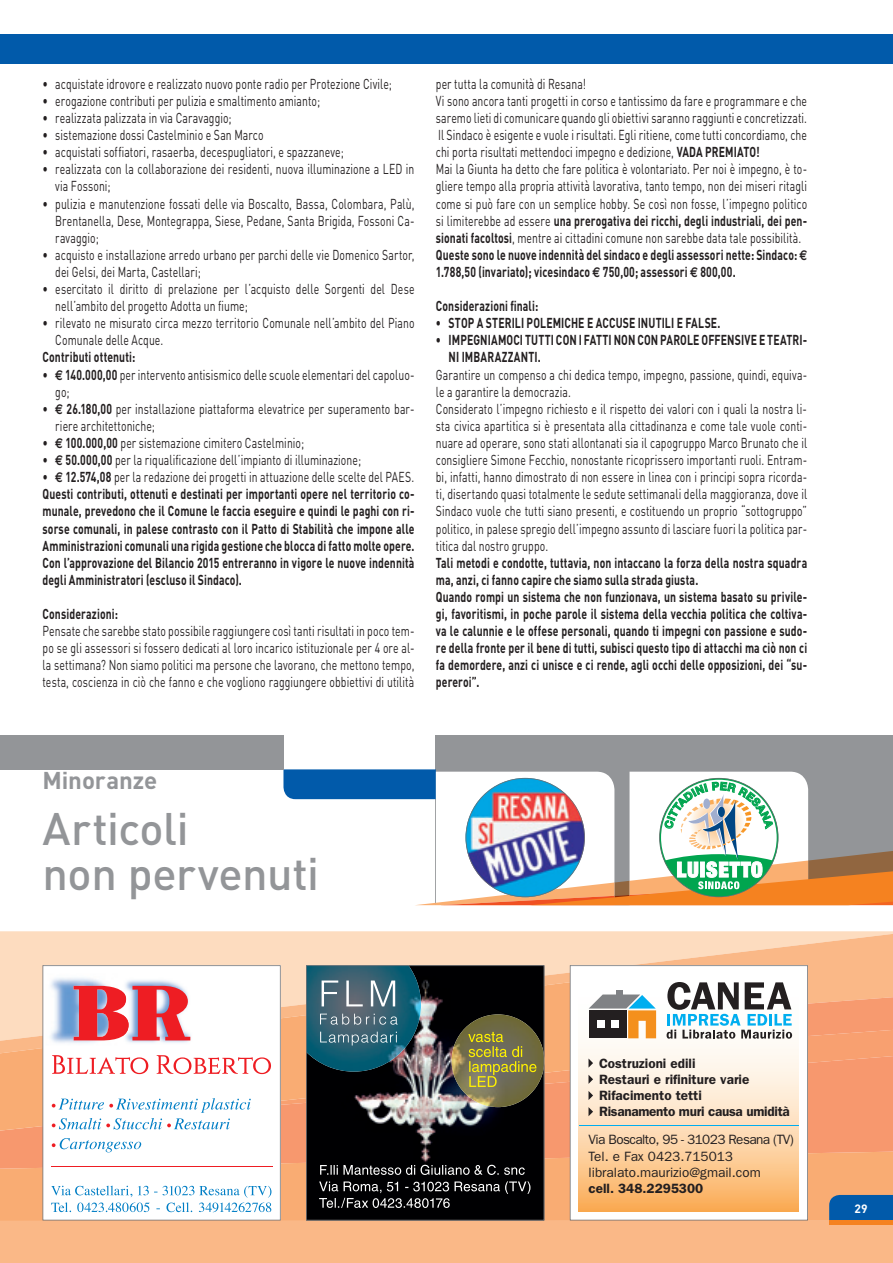
<style>
.page{position:relative;width:893px;height:1263px;background:#fff}
.page>*{position:absolute;margin:0;border:0;box-sizing:border-box;transform-origin:0 0}
.t1{font:500 45px/45px "DIN";letter-spacing:-.01em;color:#939598}
.t2{font:700 24px "DIN";letter-spacing:-.005em;color:#939598}
.t3{font:14.25px/17.1px "DIN";letter-spacing:.01em;color:#231f20;scale:.73 1}
.t4{font:700 14.25px/17.1px "DIN";letter-spacing:.01em;color:#231f20;scale:.73 1}
.t5{font:600 13.5px/16.2px "Franklin Gothic";color:#231f20}
.t6{font:13.5px/16.2px "Franklin Gothic";color:#231f20}
.t7{font:700 12px "DIN";color:#fff}
.s1{font-family:"Euro Sans";font-weight:700}
.s2{font-weight:700}
.s3{font-weight:400}
.s4{font-family:"Euro Sans"}
</style>
<div class="page">
<div style="left:436px;top:735px;width:457px;height:170px;background:#939598"></div>
<svg style="left:0;top:934px;width:893px;height:329px;background:#fac398"></svg>
<svg style="left:0;top:1169px;width:893px;height:52px;background:#f0a873"></svg>
<svg style="left:0;top:1056px;width:893px;height:113px;background:#f69b6f"></svg>
<svg style="left:0;top:977px;width:570px;height:153px;background:#f7b485"></svg>
<div style="left:829px;top:1195px;width:64px;height:25px;background:#015aaa"></div>
<div style="left:829px;top:1220px;width:64px;height:5px;background:#f58220"></div>
<div style="left:0;top:735px;width:283px;height:34px;background:#939598"></div>
<div style="left:0;top:34px;width:893px;height:30px;background:#015aaa"></div>
<svg style="left:306px;top:965px;width:238px;height:255px;background:#262e30"></svg>
<svg style="left:320px;top:1032px;width:77px;height:13px"></svg>
<svg style="left:320px;top:1014px;width:78px;height:11px"></svg>
<svg style="left:322px;top:980px;width:73px;height:26px"></svg>
<svg style="left:319px;top:1181px;width:211px;height:27px;background:#29292b"></svg>
<svg style="left:320px;top:1165px;width:205px;height:10px;background:#454546"></svg>
<svg style="left:468px;top:1032px;width:68px;height:55px;background:#898348"></svg>
<svg style="left:43px;top:965px;width:238px;height:255px"></svg>
<svg style="left:51px;top:1186px;width:220px;height:26px"></svg>
<svg style="left:52px;top:1138px;width:89px;height:14px"></svg>
<svg style="left:52px;top:1098px;width:199px;height:31px"></svg>
<svg style="left:52px;top:1055px;width:219px;height:19px"></svg>
<svg style="left:808px;top:982px;width:85px;height:68px;background:#f8a476"></svg>
<svg style="left:570px;top:965px;width:238px;height:255px"></svg>
<svg style="left:283px;top:769px;width:610px;height:174px"></svg>
<p class="t3" style="left:43px;top:75px;width:480px">• acquistate idrovore e realizzato nuovo ponte radio per Protezione Civile;</p>
<p class="t3" style="left:43px;top:92px;width:382px">• erogazione contributi per pulizia e smaltimento amianto;</p>
<p class="t3" style="left:43px;top:109px;width:261px">• realizzata palizzata in via Caravaggio;</p>
<p class="t3" style="left:43px;top:126px;width:304px">• sistemazione dossi Castelminio e San Marco</p>
<p class="t3" style="left:43px;top:143px;width:414px">• acquistati soffiatori, rasaerba, decespugliatori, e spazzaneve;</p>
<p class="t3" style="left:55px;top:160px;width:494px;text-indent:-13px">• realizzata con la collaborazione dei residenti, nuova illuminazione a LED in via Fossoni;</p>
<p class="t3" style="left:55px;top:195px;width:494px;text-align:justify;text-indent:-13px">• pulizia e manutenzione fossati delle via Boscalto, Bassa, Colombara, Palù, Brentanella, Dese, Montegrappa, Siese, Pedane, Santa Brigida, Fossoni Ca&shy;ravaggio;</p>
<p class="t3" style="left:55px;top:246px;width:494px;text-indent:-13px">• acquisto e installazione arredo urbano per parchi delle vie Domenico Sartor, dei Gelsi, dei Marta, Castellari;</p>
<p class="t3" style="left:55px;top:280px;width:494px;text-indent:-13px">• esercitato il diritto di prelazione per l’acquisto delle Sorgenti del Dese nell’ambito del progetto Adotta un fiume;</p>
<p class="t3" style="left:55px;top:314px;width:494px;text-indent:-13px">• rilevato ne misurato circa mezzo territorio Comunale nell’ambito del Piano<br>Comunale delle Acque.</p>
<p class="t4" style="left:43px;top:348px;width:128px">Contributi ottenuti:</p>
<p class="t3" style="left:55px;top:366px;width:494px;text-indent:-13px">• <span class="s1">€</span> <span class="s2">140.000,00</span> per intervento antisismico delle scuole elementari del capoluo&shy;go;</p>
<p class="t3" style="left:55px;top:400px;width:494px;text-indent:-13px">• <span class="s1">€</span> <span class="s2">26.180,00</span> per installazione piattaforma elevatrice per superamento bar&shy;riere architettoniche;</p>
<p class="t3" style="left:43px;top:434px;width:360px">• <span class="s1">€</span> <span class="s2">100.000,00</span> per sistemazione cimitero Castelminio;</p>
<p class="t3" style="left:43px;top:451px;width:438px">• <span class="s1">€</span> <span class="s2">50.000,00</span> per la riqualificazione dell’impianto di illuminazione;</p>
<p class="t4" style="left:43px;top:468px;width:511px;text-align:justify"><span class="s3">•</span> <span class="s4">€</span> 12.574,08 <span class="s3">per la redazione dei progetti in attuazione delle scelte del PAES.<br></span>Questi contributi, ottenuti e destinati per importanti opere nel territorio co&shy;munale, prevedono che il Comune le faccia eseguire e quindi le paghi con ri&shy;sorse comunali, in palese contrasto con il Patto di Stabilità che impone alle Amministrazioni comunali una rigida gestione che blocca di fatto molte opere.<br>Con l’approvazione del Bilancio 2015 entreranno in vigore le nuove indennità degli Amministratori (escluso il Sindaco).</p>
<p class="t4" style="left:43px;top:605px;width:105px">Considerazioni:</p>
<p class="t3" style="left:43px;top:622px;width:511px;text-align:justify">Pensate che sarebbe stato possibile raggiungere così tanti risultati in poco tem&shy;po se gli assessori si fossero dedicati al loro incarico istituzionale per 4 ore al&shy;la settimana? Non siamo politici ma persone che lavorano, che mettono tempo, testa, coscienza in ciò che fanno e che vogliono raggiungere obbiettivi di utilità</p>
<p class="t3" style="left:436px;top:75px;width:510px">per tutta la comunità di Resana!<br>Vi sono ancora tanti progetti in corso e tantissimo da fare e programmare e che saremo lieti di comunicare quando gli obiettivi saranno raggiunti e concretizzati.<br>Il Sindaco è esigente e vuole i risultati. Egli ritiene, come tutti concordiamo, che chi porta risultati mettendoci impegno e dedizione, <span class="s2">VADA PREMIATO!<br></span>Mai la Giunta ha detto che fare politica è volontariato. Per noi è impegno, è to&shy;gliere tempo alla propria attività lavorativa, tanto tempo, non dei miseri ritagli come si può fare con un semplice hobby. Se così non fosse, l’impegno politico si limiterebbe ad essere <span class="s2">una prerogativa dei ricchi, degli industriali, dei pen&shy;sionati facoltosi</span>, mentre ai cittadini comune non sarebbe data tale possibilità.<br><span class="s2">Queste sono le nuove indennità del sindaco e degli assessori nette: Sindaco:</span> <span class="s1">€ </span><span class="s2">1.788,50 (invariato); vicesindaco</span> <span class="s1">€</span> <span class="s2">750,00; assessori</span> <span class="s1">€</span> <span class="s2">800,00.</span></p>
<p class="t4" style="left:436px;top:297px;width:142px">Considerazioni finali:</p>
<p class="t4" style="left:436px;top:314px;width:391px">• STOP A STERILI POLEMICHE E ACCUSE INUTILI E FALSE.</p>
<p class="t4" style="left:449px;top:331px;width:493px;text-indent:-13px">• IMPEGNIAMOCI TUTTI CON I FATTI NON CON PAROLE OFFENSIVE E TEATRI-<br>NI IMBARAZZANTI.</p>
<p class="t3" style="left:436px;top:366px;width:510px">Garantire un compenso a chi dedica tempo, impegno, passione, quindi, equiva&shy;le a garantire la democrazia.<br>Considerato l’impegno richiesto e il rispetto dei valori con i quali la nostra li&shy;sta civica apartitica si è presentata alla cittadinanza e come tale vuole conti&shy;nuare ad operare, sono stati allontanati sia il capogruppo Marco Brunato che il consigliere Simone Fecchio, nonostante ricoprissero importanti ruoli. Entram&shy;bi, infatti, hanno dimostrato di non essere in linea con i principi sopra ricorda&shy;ti, disertando quasi totalmente le sedute settimanali della maggioranza, dove il Sindaco vuole che tutti siano presenti, e costituendo un proprio “sottogruppo” politico, in palese spregio dell’impegno assunto di lasciare fuori la politica par&shy;titica dal nostro gruppo.</p>
<p class="t4" style="left:436px;top:553px;width:510px">Tali metodi e condotte, tuttavia, non intaccano la forza della nostra squadra ma, anzi, ci fanno capire che siamo sulla strada giusta.<br>Quando rompi un sistema che non funzionava, un sistema basato su privile&shy;gi, favoritismi, in poche parole il sistema della vecchia politica che coltiva&shy;va le calunnie e le offese personali, quando ti impegni con passione e sudo&shy;re della fronte per il bene di tutti, subisci questo tipo di attacchi ma ciò non ci fa demordere, anzi ci unisce e ci rende, agli occhi delle opposizioni, dei “su&shy;pereroi”.</p>
<h2 class="t2" style="left:43px;top:765px;width:116px">Minoranze</h2>
<h1 class="t1" style="left:43px;top:804px;width:278px">Articoli<br>non pervenuti</h1>
<p class="t5" style="left:599px;top:1054px;width:192px">Costruzioni edili<br>Restauri e rifiniture varie<br>Rifacimento tetti<br>Risanamento muri causa umidità</p>
<p class="t6" style="left:588px;top:1131px;width:207px">Via Boscalto, 95 - 31023 Resana (TV)<br>Tel. e Fax 0423.715013 libralato.maurizio@gmail.com</p>
<p class="t5" style="left:588px;top:1180px;width:116px">cell. 348.2295300</p>
<p class="t7" style="left:855px;top:1201px;width:15px">29</p>
</div>
